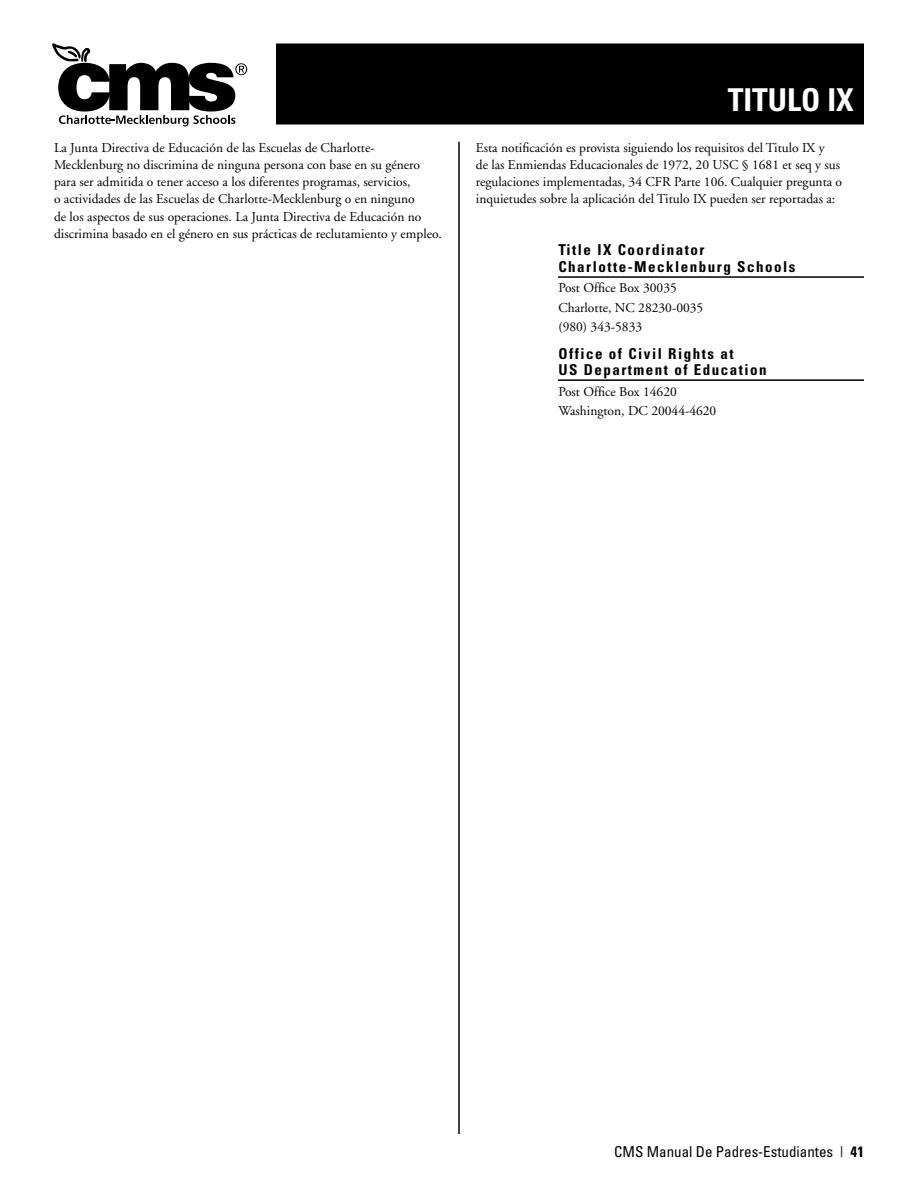
<style>
.page{position:relative;width:918px;height:1188px;background:#fff}
.page>*{position:absolute;margin:0;border:0;box-sizing:border-box;transform-origin:0 0}
.t1{font:700 condensed 31.5px "Univers";color:#fff}
.t2{font:700 condensed 15px/16.5px "Univers";letter-spacing:.1em;color:#000}
.t3{font:condensed 15px "Univers";color:#000}
.t4{font:13.5px/17.2px "Adobe Garamond";color:#000}
.s1{font-weight:700}
</style>
<div class="page">
<div style="left:277px;top:44px;width:586px;height:80px;background:#000"></div>
<svg style="left:52px;top:44px;width:195px;height:82px"></svg>
<hr style="left:558px;top:276px;width:306px;height:2px;background:#000">
<hr style="left:558px;top:379px;width:306px;height:2px;background:#000">
<hr style="left:458px;top:142px;width:2px;height:992px;background:#000">
<p class="t4" style="left:54px;top:139px;width:389px">La Junta Directiva de Educación de las Escuelas de Charlotte-Mecklenburg no discrimina de ninguna persona con base en su género para ser admitida o tener acceso a los diferentes programas, servicios,<br>o actividades de las Escuelas de Charlotte-Mecklenburg o en ninguno<br>de los aspectos de sus operaciones. La Junta Directiva de Educación no discrimina basado en el género en sus prácticas de reclutamiento y empleo.</p>
<h1 class="t1" style="left:728px;top:81px;width:127px">TITULO IX</h1>
<p class="t4" style="left:476px;top:139px;width:368px">Esta notificación es provista siguiendo los requisitos del Titulo IX y<br>de las Enmiendas Educacionales de 1972, 20 USC § 1681 et seq y sus regulaciones implementadas, 34 CFR Parte 106. Cualquier pregunta o inquietudes sobre la aplicación del Titulo IX pueden ser reportadas a:</p>
<p class="t2" style="left:558px;top:242px;width:239px">Title IX Coordinator<br>Charlotte-Mecklenburg Schools</p>
<p class="t4" style="left:558px;top:279px;width:146px;line-height:19.4px">Post Office Box 30035<br>Charlotte, NC 28230-0035 (980) 343-5833</p>
<p class="t2" style="left:558px;top:345px;width:210px">Office of Civil Rights at<br>US Department of Education</p>
<p class="t4" style="left:558px;top:382px;width:160px;line-height:19.4px">Post Office Box 14620<br>Washington, DC 20044-4620</p>
<p class="t3" style="left:614px;top:1142px;width:251px">CMS Manual De Padres-Estudiantes | <span class="s1">41</span></p>
</div>
